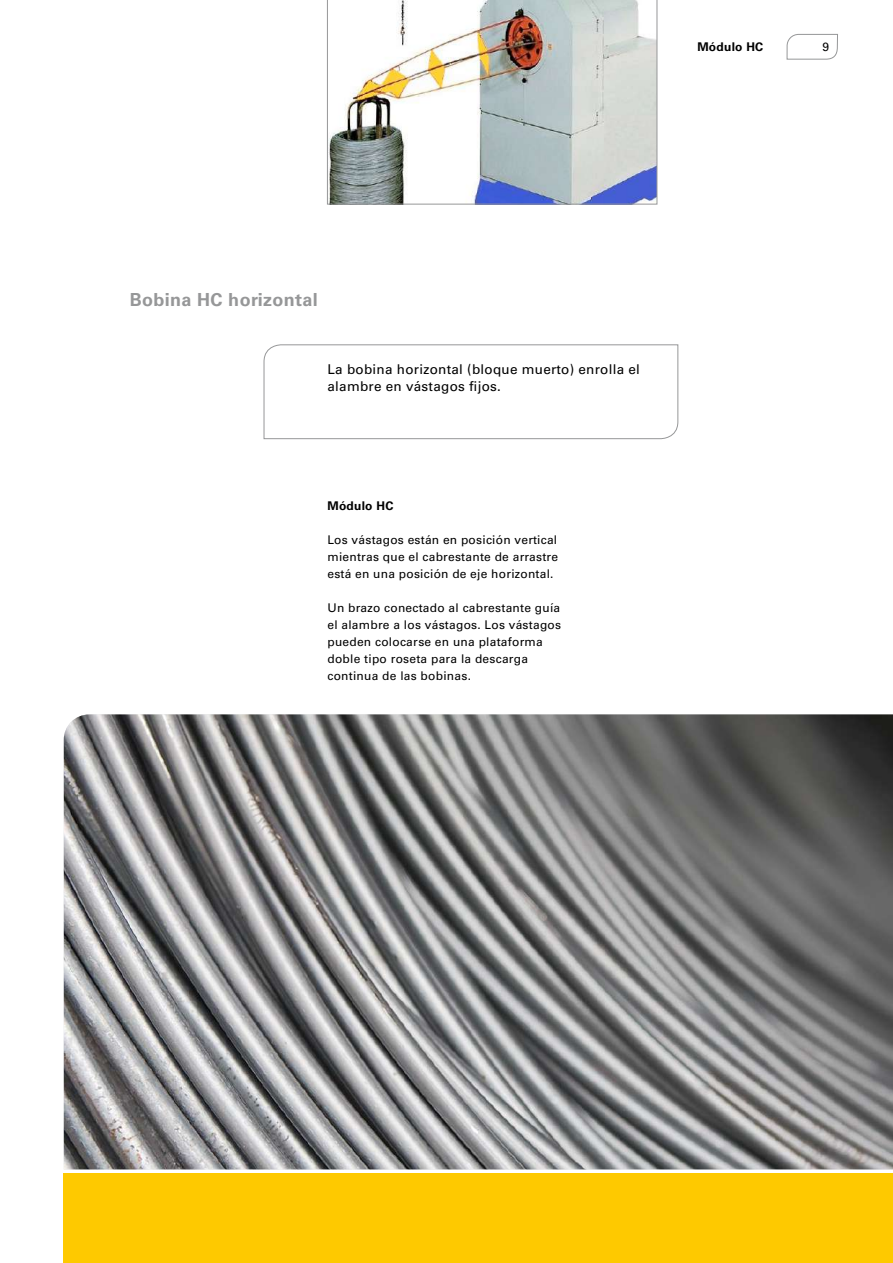
<style>
.page{position:relative;width:893px;height:1263px;background:#fff}
.page>*{position:absolute;margin:0;border:0;box-sizing:border-box;transform-origin:0 0}
.t1{font:700 18px "Univers LTCYR 65";letter-spacing:.02em;color:#969798}
.t2{font:13.5px/17px "Univers LTCYR 55 Roman";letter-spacing:.02em;color:#000}
.t3{font:12px/17px "Univers LTCYR 55 Roman";letter-spacing:.02em;color:#000;text-align:justify}
.t4{font:700 12px "Univers LTCYR 65";letter-spacing:.02em;color:#000}
</style>
<div class="page">
<svg style="left:786px;top:34px;width:52px;height:26px"></svg>
<div style="left:64px;top:1174px;width:829px;height:89px;background:#fec900"></div>
<img style="left:64px;top:714px;width:829px;height:455px">
<img style="left:327px;top:0;width:330px;height:204px">
<svg style="left:263px;top:344px;width:416px;height:95px"></svg>
<p class="t4" style="left:697px;top:38px;width:67px">Módulo HC</p>
<p class="t3" style="left:822px;top:38px;width:8px">9</p>
<h1 class="t1" style="left:130px;top:287px;width:190px">Bobina HC horizontal</h1>
<p class="t2" style="left:327px;top:360px;width:314px">La bobina horizontal (bloque muerto) enrolla el alambre en vástagos fijos.</p>
<p class="t4" style="left:327px;top:498px;width:67px">Módulo HC</p>
<p class="t3" style="left:327px;top:531px;width:232px">Los vástagos están en posición vertical mientras que el cabrestante de arrastre está en una posición de eje horizontal.</p>
<p class="t3" style="left:327px;top:599px;width:235px;text-align:left">Un brazo conectado al cabrestante guía el alambre a los vástagos. Los vástagos pueden colocarse en una plataforma doble tipo roseta para la descarga continua de las bobinas.</p>
</div>
